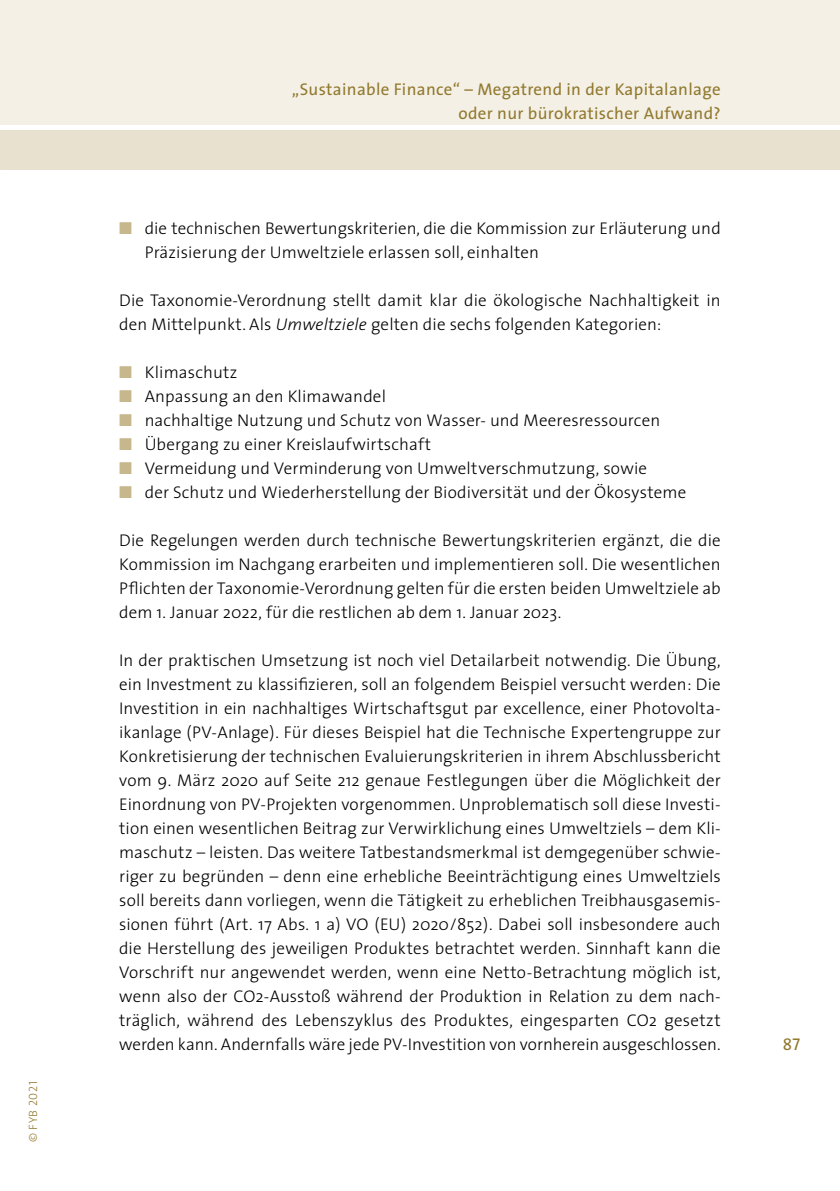
<style>
.page{position:relative;width:840px;height:1191px;background:#fff}
.page>*{position:absolute;margin:0;border:0;box-sizing:border-box;transform-origin:0 0}
.t1{font:300 17px/24px "The Sans";letter-spacing:.01em;color:#000}
.t2{font:17px/24px "The Sans";letter-spacing:.02em;color:#91792e;text-align:right}
.t3{font:17px "The Sans Caps";color:#91792e}
.t4{font:12px "The Sans Light Caps";letter-spacing:.05em;color:#91792e}
.s1{font-family:"The Sans";font-weight:300}
.s2{color:#c6b78c}
.s3{font-style:italic}
</style>
<div class="page">
<div style="left:0;top:0;width:839px;height:125px;background:#f4f0e6"></div>
<div style="left:0;top:130px;width:839px;height:40px;background:#e8e1cf"></div>
<p class="t4" style="left:23px;top:1142px;width:63px;rotate:-90deg"><span class="s1">©</span> FYB 2021</p>
<p class="t2" style="left:292px;top:76px;width:430px">„Sustainable Finance“ – Megatrend in der Kapitalanlage oder nur bürokratischer Aufwand?</p>
<p class="t1" style="left:145px;top:215px;width:577px;text-indent:-26px"><span class="s2">■</span> die technischen Bewertungskriterien, die die Kommission zur Erläuterung und<br>Präzisierung der Umweltziele erlassen soll, einhalten</p>
<p class="t1" style="left:119px;top:287px;width:602px">Die Taxonomie-Verordnung stellt damit klar die ökologische Nachhaltigkeit in den Mittelpunkt. Als <span class="s3">Umweltziele</span> gelten die sechs folgenden Kategorien:</p>
<p class="t1" style="left:119px;top:359px;width:119px"><span class="s2">■</span> Klimaschutz</p>
<p class="t1" style="left:119px;top:383px;width:268px"><span class="s2">■</span> Anpassung an den Klimawandel</p>
<p class="t1" style="left:119px;top:407px;width:542px"><span class="s2">■</span> nachhaltige Nutzung und Schutz von Wasser- und Meeresressourcen</p>
<p class="t1" style="left:119px;top:431px;width:313px"><span class="s2">■</span> Übergang zu einer Kreislaufwirtschaft</p>
<p class="t1" style="left:119px;top:455px;width:529px"><span class="s2">■</span> Vermeidung und Verminderung von Umweltverschmutzung, sowie</p>
<p class="t1" style="left:119px;top:479px;width:568px"><span class="s2">■</span> der Schutz und Wiederherstellung der Biodiversität und der Ökosysteme</p>
<p class="t1" style="left:119px;top:527px;width:602px;text-align:justify">Die Regelungen werden durch technische Bewertungskriterien ergänzt, die die Kommission im Nachgang erarbeiten und implementieren soll. Die wesentlichen Pflichten der Taxonomie-Verordnung gelten für die ersten beiden Umweltziele ab dem 1. Januar 2022, für die restlichen ab dem 1. Januar 2023.</p>
<p class="t1" style="left:119px;top:647px;width:602px;text-align:justify">In der praktischen Umsetzung ist noch viel Detailarbeit notwendig. Die Übung, ein Investment zu klassifizieren, soll an folgendem Beispiel versucht werden: Die Investition in ein nachhaltiges Wirtschaftsgut par excellence, einer Photovolta&shy;ikanlage (PV-Anlage). Für dieses Beispiel hat die Technische Expertengruppe zur Konkretisierung der technischen Evaluierungskriterien in ihrem Abschlussbericht vom 9. März 2020 auf Seite 212 genaue Festlegungen über die Möglichkeit der Einordnung von PV-Projekten vorgenommen. Unproblematisch soll diese Investi&shy;tion einen wesentlichen Beitrag zur Verwirklichung eines Umweltziels – dem Kli&shy;maschutz – leisten. Das weitere Tatbestandsmerkmal ist demgegenüber schwie&shy;riger zu begründen – denn eine erhebliche Beeinträchtigung eines Umweltziels soll bereits dann vorliegen, wenn die Tätigkeit zu erheblichen Treibhausgasemis&shy;sionen führt (Art. 17 Abs. 1 a) VO (EU) 2020/852). Dabei soll insbesondere auch die Herstellung des jeweiligen Produktes betrachtet werden. Sinnhaft kann die Vorschrift nur angewendet werden, wenn eine Netto-Betrachtung möglich ist, wenn also der CO2-Ausstoß während der Produktion in Relation zu dem nach&shy;träglich, während des Lebenszyklus des Produktes, eingesparten CO2 gesetzt werden kann. Andernfalls wäre jede PV-Investition von vornherein ausgeschlossen.</p>
<p class="t3" style="left:782px;top:1029px;width:19px">87</p>
</div>
